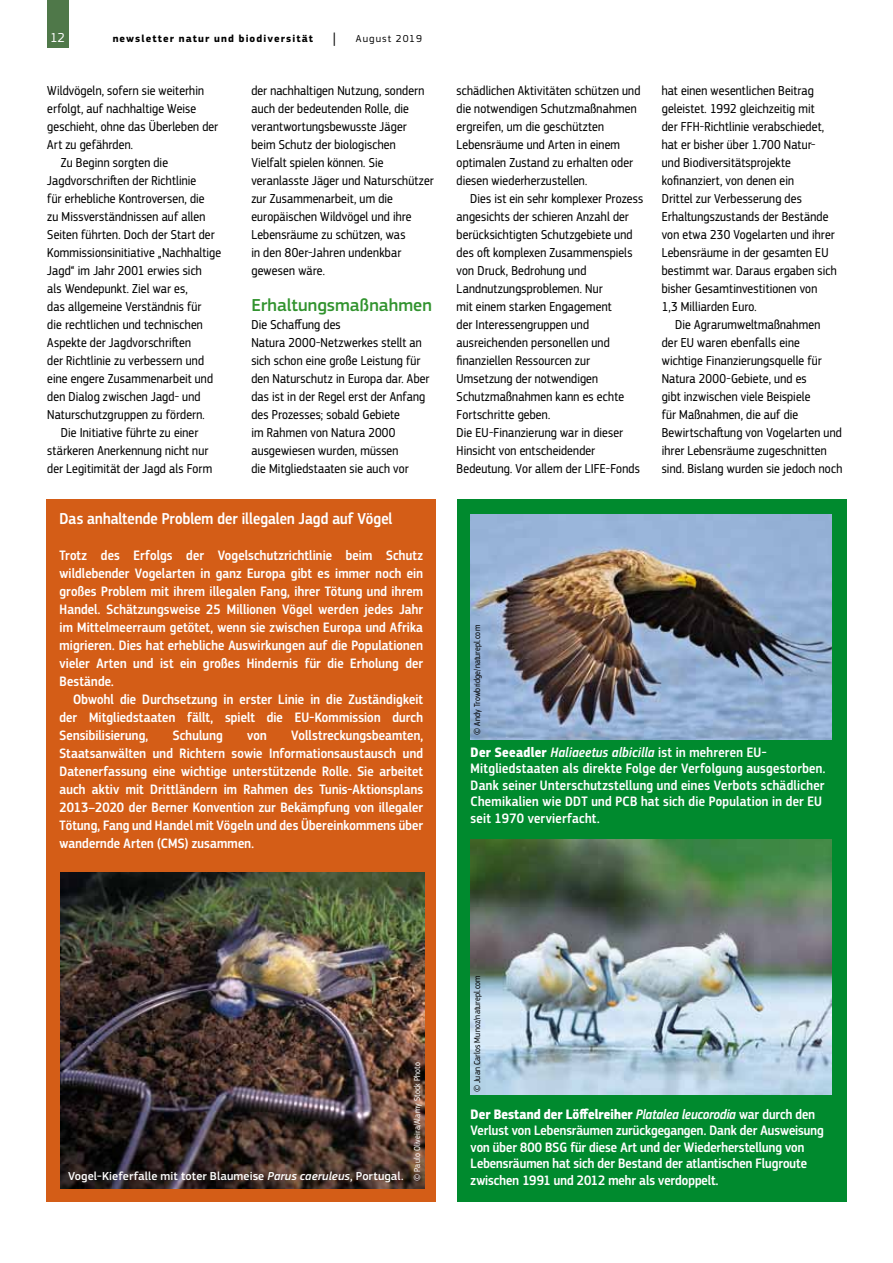
<style>
.page{position:relative;width:893px;height:1263px;background:#fff}
.page>*{position:absolute;margin:0;border:0;box-sizing:border-box;transform-origin:0 0}
.t1{font:500 18px "EC Square Sans Pro";color:#31932e}
.t2{font:500 16.5px "EC Square Sans Cond Pro";letter-spacing:.005em;color:#fff}
.t3{font:500 14.25px/18px "EC Square Sans Cond Pro";letter-spacing:.01em;color:#fff;text-align:justify}
.t4{font:14.25px "EC Square Sans Cond Pro Medium Itali";letter-spacing:.015em;color:#fff}
.t5{font:13.5px/18px "EC Square Sans Cond Pro";letter-spacing:.015em;color:#000}
.t6{font:13.5px "EC Square Sans Pro";color:#fff}
.t7{font:500 12px "EC Square Sans Pro";letter-spacing:.005em;color:#fff}
.t8{font:700 10.5px "EC Square Sans Pro";letter-spacing:.1em;color:#000}
.t9{font:10.5px "EC Square Sans Pro";letter-spacing:.1em;color:#000}
.t10{font:9px "EC Square Sans Cond Pro";letter-spacing:.015em;color:#000}
.t11{font:9px "EC Square Sans Cond Pro";letter-spacing:.015em;color:#fff}
.s1{font-weight:400;font-size:16.5px}
.s2{font-family:"EC Square Sans Cond Pro";font-weight:700}
.s3{font-family:"EC Square Sans Cond Pro";font-weight:500}
.s4{font-style:italic}
.s5{font-weight:700}
.s6{font-family:"EC Square Sans Cond Pro Medium Itali";font-weight:400}
</style>
<div class="page">
<div style="left:47px;top:0;width:21px;height:48px;background:#4f7849"></div>
<div style="left:47px;top:499px;width:389px;height:702px;background:#d45d17"></div>
<div style="left:457px;top:499px;width:389px;height:702px;background:#008a2e"></div>
<img style="left:470px;top:514px;width:362px;height:225px">
<img style="left:470px;top:840px;width:362px;height:254px">
<img style="left:60px;top:872px;width:364px;height:316px">
<p class="t6" style="left:50px;top:30px;width:17px">12</p>
<p class="t8" style="left:113px;top:33px;width:225px">newsletter natur und biodiversität <span class="s1">|</span></p>
<p class="t9" style="left:356px;top:33px;width:67px">August 2019</p>
<p class="t5" style="left:47px;top:82px;width:158px">Wildvögeln, sofern sie weiterhin</p>
<p class="t5" style="left:47px;top:100px;width:150px">erfolgt, auf nachhaltige Weise</p>
<p class="t5" style="left:47px;top:118px;width:172px">geschieht, ohne das Überleben der</p>
<p class="t5" style="left:47px;top:136px;width:87px">Art zu gefährden.</p>
<p class="t5" style="left:61px;top:154px;width:109px">Zu Beginn sorgten die</p>
<p class="t5" style="left:47px;top:172px;width:150px">Jagdvorschriften der Richtlinie</p>
<p class="t5" style="left:47px;top:190px;width:159px">für erhebliche Kontroversen, die</p>
<p class="t5" style="left:47px;top:208px;width:160px">zu Missverständnissen auf allen</p>
<p class="t5" style="left:47px;top:226px;width:169px">Seiten führten. Doch der Start der</p>
<p class="t5" style="left:47px;top:244px;width:175px">Kommissionsinitiative „Nachhaltige</p>
<p class="t5" style="left:47px;top:262px;width:156px">Jagd“ im Jahr 2001 erwies sich</p>
<p class="t5" style="left:47px;top:280px;width:142px">als Wendepunkt. Ziel war es,</p>
<p class="t5" style="left:47px;top:298px;width:155px">das allgemeine Verständnis für</p>
<p class="t5" style="left:47px;top:316px;width:157px">die rechtlichen und technischen</p>
<p class="t5" style="left:47px;top:334px;width:145px">Aspekte der Jagdvorschriften</p>
<p class="t5" style="left:47px;top:352px;width:158px">der Richtlinie zu verbessern und</p>
<p class="t5" style="left:47px;top:370px;width:167px">eine engere Zusammenarbeit und</p>
<p class="t5" style="left:47px;top:388px;width:155px">den Dialog zwischen Jagd- und</p>
<p class="t5" style="left:47px;top:406px;width:159px">Naturschutzgruppen zu fördern.</p>
<p class="t5" style="left:61px;top:424px;width:139px">Die Initiative führte zu einer</p>
<p class="t5" style="left:47px;top:442px;width:162px">stärkeren Anerkennung nicht nur</p>
<p class="t5" style="left:47px;top:460px;width:167px">der Legitimität der Jagd als Form</p>
<p class="t5" style="left:251px;top:82px;width:184px">der nachhaltigen Nutzung, sondern auch der bedeutenden Rolle, die verantwortungsbewusste Jäger beim Schutz der biologischen<br>Vielfalt spielen können. Sie veranlasste Jäger und Naturschützer zur Zusammenarbeit, um die europäischen Wildvögel und ihre<br>Lebensräume zu schützen, was<br>in den 80er-Jahren undenkbar gewesen wäre.</p>
<h1 class="t1" style="left:251px;top:295px;width:182px">Erhaltungsmaßnahmen</h1>
<p class="t5" style="left:251px;top:316px;width:180px">Die Schaffung des<br>Natura 2000-Netzwerkes stellt an sich schon eine große Leistung für den Naturschutz in Europa dar. Aber das ist in der Regel erst der Anfang des Prozesses; sobald Gebiete<br>im Rahmen von Natura 2000 ausgewiesen wurden, müssen<br>die Mitgliedstaaten sie auch vor</p>
<p class="t2" style="left:60px;top:509px;width:334px">Das anhaltende Problem der illegalen Jagd auf Vögel</p>
<p class="t3" style="left:60px;top:547px;width:365px">Trotz des Erfolgs der Vogelschutzrichtlinie beim Schutz wildlebender Vogelarten in ganz Europa gibt es immer noch ein großes Problem mit ihrem illegalen Fang, ihrer Tötung und ihrem Handel. Schätzungsweise 25 Millionen Vögel werden jedes Jahr im Mittelmeerraum getötet, wenn sie zwischen Europa und Afrika migrieren. Dies hat erhebliche Auswirkungen auf die Populationen vieler Arten und ist ein großes Hindernis für die Erholung der Bestände.</p>
<p class="t3" style="left:60px;top:691px;width:365px;text-indent:13px">Obwohl die Durchsetzung in erster Linie in die Zuständigkeit der Mitgliedstaaten fällt, spielt die EU-Kommission durch Sensibilisierung,</p>
<p class="t3" style="left:60px;top:727px;width:365px;text-indent:232px">Vollstreckungsbeamten, Staatsanwälten und Richtern sowie Informationsaustausch und Datenerfassung eine wichtige unterstützende Rolle. Sie arbeitet auch aktiv mit Drittländern im Rahmen des Tunis-Aktionsplans 2013–2020 der Berner Konvention zur Bekämpfung von illegaler Tötung, Fang und Handel mit Vögeln und des Übereinkommens über wandernde Arten (CMS) zusammen.</p>
<p class="t3" style="left:173px;top:727px;width:51px">Schulung</p>
<p class="t3" style="left:247px;top:727px;width:21px">von</p>
<p class="t5" style="left:457px;top:82px;width:185px">schädlichen Aktivitäten schützen und die notwendigen Schutzmaßnahmen ergreifen, um die geschützten Lebensräume und Arten in einem optimalen Zustand zu erhalten oder diesen wiederherzustellen.</p>
<p class="t5" style="left:457px;top:190px;width:188px;text-indent:14px">Dies ist ein sehr komplexer Prozess angesichts der schieren Anzahl der berücksichtigten Schutzgebiete und des oft komplexen Zusammenspiels von Druck, Bedrohung und<br>Landnutzungsproblemen. Nur<br>mit einem starken Engagement<br>der Interessengruppen und ausreichenden personellen und finanziellen Ressourcen zur<br>Umsetzung der notwendigen<br>Schutzmaßnahmen kann es echte<br>Fortschritte geben.<br>Die EU-Finanzierung war in dieser<br>Hinsicht von entscheidender<br>Bedeutung. Vor allem der LIFE-Fonds</p>
<p class="t5" style="left:662px;top:82px;width:176px">hat einen wesentlichen Beitrag geleistet. 1992 gleichzeitig mit<br>der FFH-Richtlinie verabschiedet, hat er bisher über 1.700 Natur&shy;und Biodiversitätsprojekte kofinanziert, von denen ein<br>Drittel zur Verbesserung des<br>Erhaltungszustands der Bestände von etwa 230 Vogelarten und ihrer<br>Lebensräume in der gesamten EU bestimmt war. Daraus ergaben sich bisher Gesamtinvestitionen von<br>1,3 Milliarden Euro.</p>
<p class="t5" style="left:662px;top:316px;width:182px;text-indent:14px">Die Agrarumweltmaßnahmen<br>der EU waren ebenfalls eine wichtige Finanzierungsquelle für<br>Natura 2000-Gebiete, und es<br>gibt inzwischen viele Beispiele<br>für Maßnahmen, die auf die<br>Bewirtschaftung von Vogelarten und ihrer Lebensräume zugeschnitten sind. Bislang wurden sie jedoch noch</p>
<p class="t10" style="left:472px;top:735px;width:111px;rotate:-90deg">© Andy Trowbridge/naturepl.com</p>
<p class="t4" style="left:471px;top:744px;width:298px"><span class="s2">Der Seeadler</span> Haliaeetus albicilla <span class="s3">ist in mehreren EU-</span></p>
<p class="t3" style="left:471px;top:761px;width:356px;line-height:16.5px;text-align:left">Mitgliedstaaten als direkte Folge der Verfolgung ausgestorben.<br>Dank seiner Unterschutzstellung und eines Verbots schädlicher Chemikalien wie DDT und PCB hat sich die Population in der EU seit 1970 vervierfacht.</p>
<p class="t7" style="left:68px;top:1169px;width:337px">Vogel-Kieferfalle mit toter Blaumeise <span class="s4">Parus caeruleus</span>, Portugal.</p>
<p class="t11" style="left:412px;top:1181px;width:120px;rotate:-90deg">© Paulo Oliveira/Alamy Stock Photo</p>
<p class="t10" style="left:472px;top:1092px;width:118px;rotate:-90deg">© Juan Carlos Munoz/naturepl.com</p>
<p class="t3" style="left:471px;top:1106px;width:355px;line-height:16.5px;text-align:left"><span class="s5">Der Bestand der Löffelreiher</span> <span class="s6">Platalea leucorodia</span> war durch den Verlust von Lebensräumen zurückgegangen. Dank der Ausweisung von über 800 BSG für diese Art und der Wiederherstellung von Lebensräumen hat sich der Bestand der atlantischen Flugroute zwischen 1991 und 2012 mehr als verdoppelt.</p>
</div>
